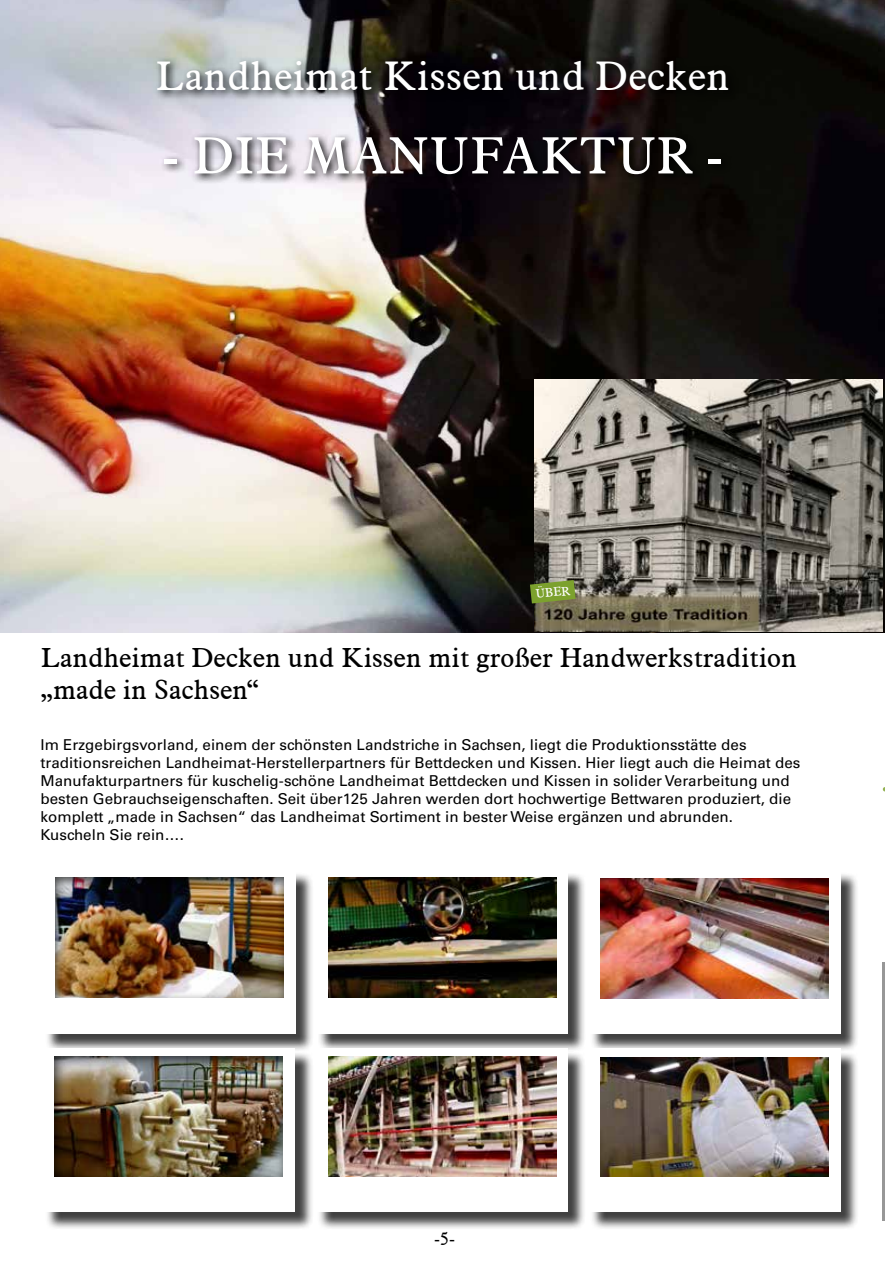
<style>
.page{position:relative;width:885px;height:1263px;background:#fff}
.page>*{position:absolute;margin:0;border:0;box-sizing:border-box;transform-origin:0 0}
.t1{font:51px "Aldine 721 BT";letter-spacing:.01em;color:#fff}
.t2{font:40.5px "Aldine 721 BT";letter-spacing:.01em;color:#fff}
.t3{font:27px/32.4px "Aldine 721 BT";color:#000}
.t4{font:18px "Aldine 721 BT";color:#000}
.t5{font:15px/18px "Univers LT Std";color:#000}
.t6{font:12.3px "Aldine 721 BT";color:#fff}
.s1{font-style:inherit}
</style>
<div class="page">
<img style="left:0;top:0;width:884px;height:632px">
<img style="left:534px;top:379px;width:348px;height:252px">
<svg style="left:153px;top:56px;width:586px;height:129px;background:#4b484b"></svg>
<div style="left:46px;top:872px;width:268px;height:180px;background:#000;opacity:.75"></div>
<div style="left:43px;top:870px;width:253px;height:163px;background:#fff"></div>
<div style="left:54px;top:876px;width:232px;height:122px;background:#000;opacity:.75"></div>
<div style="left:318px;top:872px;width:268px;height:180px;background:#000;opacity:.75"></div>
<div style="left:315px;top:870px;width:252px;height:163px;background:#fff"></div>
<img style="left:328px;top:878px;width:228px;height:120px">
<div style="left:590px;top:872px;width:268px;height:180px;background:#000;opacity:.75"></div>
<div style="left:588px;top:870px;width:252px;height:163px;background:#fff"></div>
<img style="left:600px;top:878px;width:228px;height:120px">
<div style="left:45px;top:1051px;width:268px;height:179px;background:#000;opacity:.75"></div>
<div style="left:43px;top:1048px;width:252px;height:164px;background:#fff"></div>
<div style="left:53px;top:1054px;width:232px;height:123px;background:#000;opacity:.75"></div>
<div style="left:317px;top:1051px;width:269px;height:179px;background:#000;opacity:.75"></div>
<div style="left:315px;top:1048px;width:252px;height:164px;background:#fff"></div>
<img style="left:328px;top:1056px;width:228px;height:120px">
<div style="left:590px;top:1051px;width:268px;height:179px;background:#000;opacity:.75"></div>
<div style="left:588px;top:1048px;width:252px;height:164px;background:#fff"></div>
<img style="left:600px;top:1057px;width:228px;height:120px">
<svg style="left:530px;top:580px;width:45px;height:23px"></svg>
<hr style="left:882px;top:962px;width:2px;height:258px;background:#878787">
<h2 class="t2" style="left:155px;top:51px;width:575px">Landheimat Kissen und Decken</h2>
<h1 class="t1" style="left:162px;top:124px;width:562px"><span class="s1">-</span> DIE MANUFAKTUR -</h1>
<p class="t6" style="left:535px;top:586px;width:36px;rotate:-6deg">ÜBER</p>
<h3 class="t3" style="left:40px;top:641px;width:758px">Landheimat Decken und Kissen mit großer Handwerkstradition „made in Sachsen“</h3>
<p class="t5" style="left:40px;top:735px;width:761px">Im Erzgebirgsvorland, einem der schönsten Landstriche in Sachsen, liegt die Produktionsstätte des traditionsreichen Landheimat-Herstellerpartners für Bettdecken und Kissen. Hier liegt auch die Heimat des Manufakturpartners für kuschelig-schöne Landheimat Bettdecken und Kissen in solider Verarbeitung und besten Gebrauchseigenschaften. Seit über125 Jahren werden dort hochwertige Bettwaren produziert, die komplett „made in Sachsen“ das Landheimat Sortiment in bester Weise ergänzen und abrunden.<br>Kuscheln Sie rein….</p>
<p class="t4" style="left:434px;top:1227px;width:22px">-5-</p>
</div>
